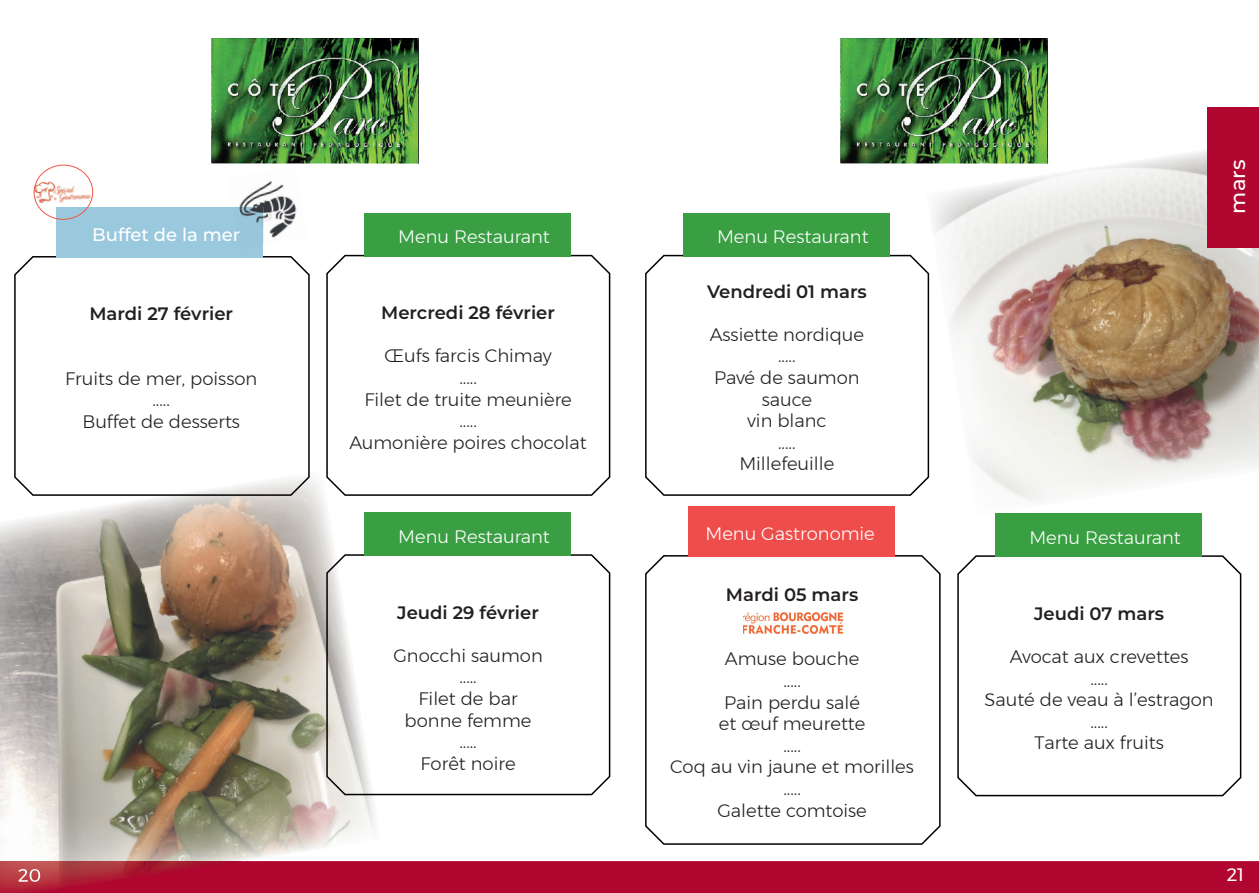
<style>
.page{position:relative;width:1259px;height:893px;background:#fff}
.page>*{position:absolute;margin:0;border:0;box-sizing:border-box;transform-origin:0 0}
.t1{font:500 21px "Montserrat";color:#fff}
.t2{font:300 18px/21.6px "Montserrat";color:#231f20;text-align:center}
.t3{font:600 18px "Montserrat";color:#231f20}
.t4{font:300 18px "Montserrat";color:#fff}
.t5{font:500 18px "Montserrat";color:#fff}
.t6{font:18px "Montserrat";color:#fff}
</style>
<div class="page">
<div style="left:245px;top:861px;width:1014px;height:32px;background:#b00630"></div>
<img style="left:211px;top:38px;width:207px;height:125px">
<img style="left:841px;top:38px;width:206px;height:125px">
<img style="left:1068px;top:150px;width:139px;height:113px">
<img style="left:1240px;top:248px;width:19px;height:176px">
<img style="left:940px;top:263px;width:143px;height:92px">
<img style="left:1083px;top:240px;width:157px;height:115px">
<img style="left:973px;top:355px;width:124px;height:70px">
<img style="left:1097px;top:332px;width:158px;height:93px">
<img style="left:972px;top:425px;width:287px;height:77px">
<img style="left:1255px;top:424px;width:4px;height:25px">
<div style="left:1207px;top:107px;width:52px;height:141px;background:#b00630"></div>
<img style="left:0;top:497px;width:182px;height:154px">
<img style="left:182px;top:479px;width:151px;height:255px">
<img style="left:0;top:651px;width:232px;height:158px">
<img style="left:223px;top:734px;width:151px;height:127px">
<img style="left:0;top:809px;width:240px;height:52px">
<img style="left:0;top:861px;width:245px;height:32px">
<img style="left:18px;top:869px;width:22px;height:13px">
<svg style="left:325px;top:254px;width:286px;height:243px"></svg>
<svg style="left:645px;top:254px;width:285px;height:242px"></svg>
<svg style="left:325px;top:553px;width:286px;height:243px"></svg>
<svg style="left:957px;top:555px;width:285px;height:242px"></svg>
<div style="left:364px;top:213px;width:207px;height:43px;background:#399f42"></div>
<div style="left:683px;top:213px;width:207px;height:43px;background:#399f42"></div>
<div style="left:364px;top:512px;width:207px;height:44px;background:#399f42"></div>
<div style="left:995px;top:513px;width:207px;height:44px;background:#399f42"></div>
<svg style="left:14px;top:256px;width:296px;height:241px"></svg>
<div style="left:56px;top:207px;width:207px;height:50px;background:#9ac8dd"></div>
<svg style="left:645px;top:555px;width:295px;height:290px"></svg>
<div style="left:688px;top:506px;width:207px;height:51px;background:#ef4d4b"></div>
<img style="left:743px;top:613px;width:99px;height:20px">
<img style="left:239px;top:181px;width:58px;height:63px">
<img style="left:239px;top:207px;width:24px;height:38px">
<img style="left:236px;top:227px;width:4px;height:14px">
<svg style="left:34px;top:165px;width:59px;height:55px"></svg>
<p class="t5" style="left:92px;top:222px;width:149px">Buffet de la mer</p>
<p class="t3" style="left:89px;top:301px;width:145px">Mardi 27 février</p>
<p class="t2" style="left:65px;top:367px;width:194px">Fruits de mer, poisson .....<br>Buffet de desserts</p>
<p class="t4" style="left:398px;top:223px;width:153px">Menu Restaurant</p>
<p class="t4" style="left:717px;top:223px;width:153px">Menu Restaurant</p>
<p class="t3" style="left:381px;top:300px;width:175px">Mercredi 28 février</p>
<p class="t2" style="left:349px;top:345px;width:239px">Œufs farcis Chimay<br>.....<br>Filet de truite meunière<br>.....<br>Aumonière poires chocolat</p>
<p class="t3" style="left:707px;top:278px;width:161px">Vendredi 01 mars</p>
<p class="t2" style="left:709px;top:323px;width:156px">Assiette nordique .....<br>Pavé de saumon sauce<br>vin blanc<br>.....<br>Millefeuille</p>
<p class="t1" style="left:1223px;top:210px;width:55px;rotate:-90deg">mars</p>
<p class="t4" style="left:705px;top:520px;width:171px">Menu Gastronomie</p>
<p class="t4" style="left:398px;top:523px;width:153px">Menu Restaurant</p>
<p class="t4" style="left:1029px;top:524px;width:153px">Menu Restaurant</p>
<p class="t3" style="left:397px;top:599px;width:143px">Jeudi 29 février</p>
<p class="t2" style="left:393px;top:644px;width:151px">Gnocchi saumon .....<br>Filet de bar bonne femme<br>.....<br>Forêt noire</p>
<p class="t3" style="left:726px;top:581px;width:134px">Mardi 05 mars</p>
<p class="t2" style="left:670px;top:648px;width:245px">Amuse bouche<br>.....<br>Pain perdu salé<br>et œuf meurette<br>.....<br>Coq au vin jaune et morilles .....<br>Galette comtoise</p>
<p class="t3" style="left:1034px;top:601px;width:132px">Jeudi 07 mars</p>
<p class="t2" style="left:984px;top:645px;width:231px">Avocat aux crevettes<br>.....<br>Sauté de veau à l’estragon .....<br>Tarte aux fruits</p>
<p class="t6" style="left:1226px;top:860px;width:19px">21</p>
</div>
